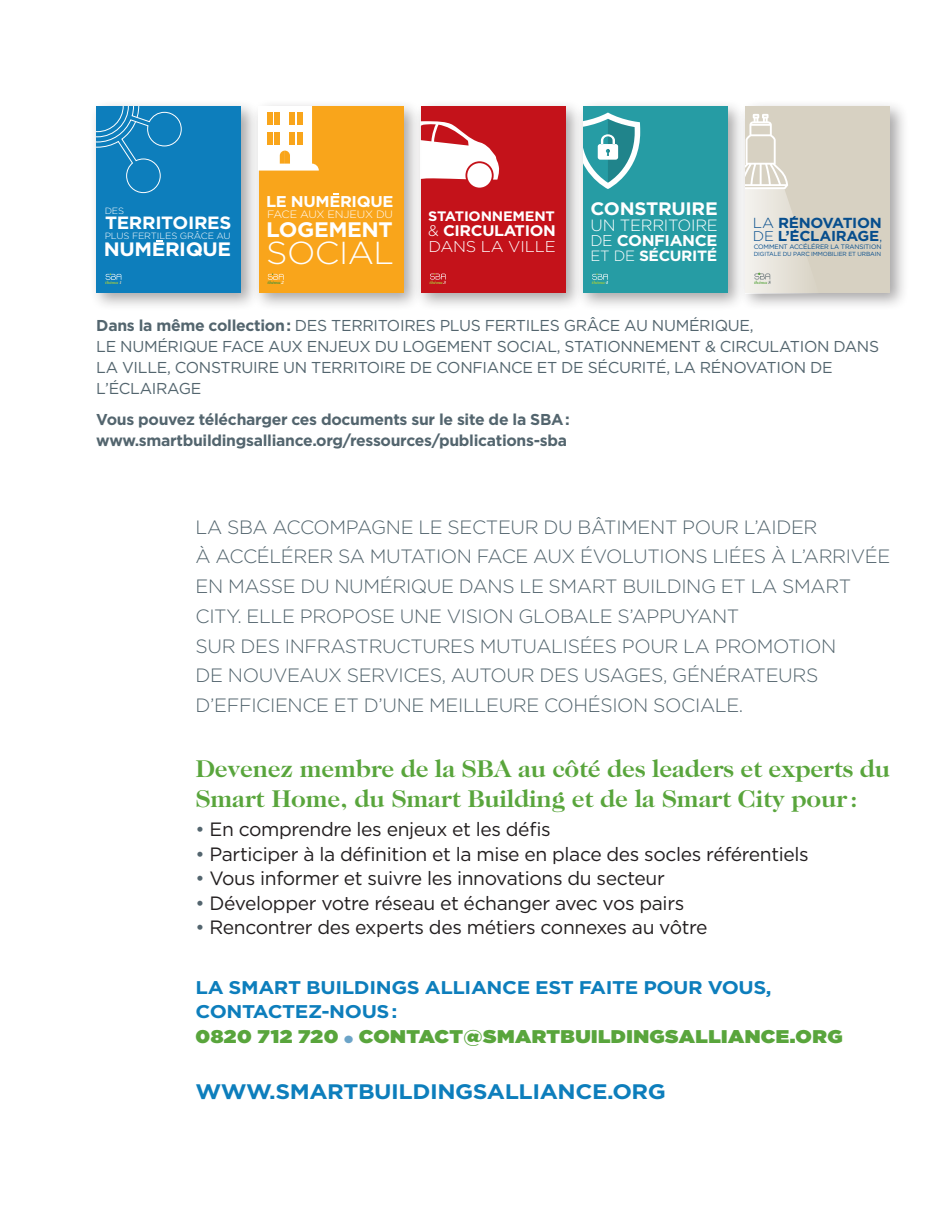
<style>
.page{position:relative;width:937px;height:1210px;background:#fff}
.page>*{position:absolute;margin:0;border:0;box-sizing:border-box;transform-origin:0 0}
.t1{font:300 31.85px "Gotham";letter-spacing:-.015em;color:#fff;scale:1.05 1}
.t2{font:700 24.5px/29.8px "Caslon Two Twenty Four";letter-spacing:-.01em;color:#59a53c;scale:1.05 1}
.t3{font:700 21px "Gotham";letter-spacing:-.02em;color:#0d7ebc;scale:1.1 1}
.t4{font:700 21px "Gotham";letter-spacing:-.015em;color:#fff;scale:1.05 1}
.t5{font:700 19.43px "Gotham";letter-spacing:-.02em;color:#fff;scale:1.05 1}
.t6{font:300 19.25px/29.8px "Gotham";letter-spacing:-.02em;color:#53656e}
.t7{font:19.25px "Gotham";letter-spacing:-.02em;color:#231f20}
.t8{font:700 18.38px/24.5px "Gotham";letter-spacing:-.02em;color:#0d7ebc;scale:1.1 1}
.t9{font:700 18.03px "Gotham";letter-spacing:-.015em;color:#fff;scale:1.05 1}
.t10{font:700 17.85px "Gotham";letter-spacing:-.015em;color:#fff;scale:1.05 1}
.t11{font:300 16.28px "Gotham";letter-spacing:-.015em;color:#fff}
.t12{font:15.75px/21px "Gotham";letter-spacing:-.02em;color:#53656e}
.t13{font:700 15.75px/21px "Gotham";letter-spacing:-.02em;color:#53656e}
.t14{font:700 15.58px "Gotham";letter-spacing:-.02em;color:#fff;scale:1.05 1}
.t15{font:300 15.58px "Gotham";letter-spacing:-.01em;color:#fff;scale:1.05 1}
.t16{font:700 15.4px "Gotham";letter-spacing:-.025em;color:#fff;scale:1.05 1}
.t17{font:700 14.88px "Gotham";letter-spacing:-.025em;color:#fff;scale:1.05 1}
.t18{font:700 14.53px "Gotham";letter-spacing:-.015em;color:#074e8d;scale:1.05 1}
.t19{font:700 14.35px "Gotham";letter-spacing:-.015em;color:#074e8d;scale:1.05 1}
.t20{font:700 13.65px "Gotham";letter-spacing:-.015em;color:#fff;scale:1.05 1}
.t21{font:300 10.67px "Gotham";letter-spacing:-.015em;color:#fff;scale:1.05 1}
.t22{font:300 9.1px "Gotham";letter-spacing:-.015em;color:#fff;scale:1.05 1}
.t23{font:6.48px "Gotham";letter-spacing:-.02em;color:#074e8d}
.t24{font:5.95px "Gotham";letter-spacing:-.02em;color:#074e8d}
.t25{font:italic 700 4.55px "Caslon Two Twenty Four";letter-spacing:-.02em;color:#abcf38}
.t26{font:italic 700 4.55px "Caslon Two Twenty Four";letter-spacing:-.02em;color:#41943a}
.t27{font:italic 700 4.55px "Caslon Two Twenty Four";letter-spacing:-.02em;color:#5ea744}
.s1{color:#d6cfc1}
.s2{color:#fff}
.s3{font-weight:300}
.s4{color:#57646a}
.s5{font-weight:300;font-size:14px}
.s6{font-weight:700}
.s7{color:#53656e}
.s8{font-weight:900;color:#59a53c}
.s9{color:#6ca4c8}
</style>
<div class="page">
<div style="left:88px;top:98px;width:172px;height:214px;background:#231f20;opacity:.4"></div>
<div style="left:96px;top:106px;width:145px;height:187px;background:#0d7ebc"></div>
<svg style="left:106px;top:273px;width:15px;height:7px"></svg>
<svg style="left:96px;top:106px;width:86px;height:87px"></svg>
<div style="left:413px;top:99px;width:171px;height:213px;background:#231f20;opacity:.4"></div>
<div style="left:421px;top:106px;width:145px;height:187px;background:#c4121a"></div>
<svg style="left:430px;top:273px;width:16px;height:6px"></svg>
<div style="left:467px;top:163px;width:25px;height:25px;background:#fff;border-radius:50%"></div>
<svg style="left:422px;top:121px;width:78px;height:59px"></svg>
<div style="left:251px;top:99px;width:171px;height:213px;background:#231f20;opacity:.4"></div>
<div style="left:259px;top:106px;width:145px;height:187px;background:#f9a51b"></div>
<svg style="left:268px;top:273px;width:15px;height:7px"></svg>
<svg style="left:259px;top:106px;width:60px;height:64px"></svg>
<div style="left:576px;top:99px;width:170px;height:213px;background:#231f20;opacity:.4"></div>
<div style="left:583px;top:106px;width:145px;height:187px;background:#269ca4"></div>
<svg style="left:592px;top:273px;width:16px;height:7px"></svg>
<svg style="left:583px;top:112px;width:57px;height:77px"></svg>
<div style="left:738px;top:99px;width:170px;height:213px;background:#231f20;opacity:.4"></div>
<div style="left:745px;top:106px;width:145px;height:187px;background:#d7d1c2"></div>
<svg style="left:745px;top:114px;width:59px;height:179px"></svg>
<p class="t22" style="left:105px;top:205px;width:20px">DES</p>
<p class="t10" style="left:105px;top:211px;width:122px">TERRITOIRES</p>
<p class="t22" style="left:105px;top:229px;width:122px">PLUS FERTILES GRÂCE AU</p>
<p class="t5" style="left:104px;top:236px;width:123px">NUMERIQUE</p>
<p class="t25" style="left:105px;top:280px;width:18px">théma <span class="s1">1</span></p>
<p class="t14" style="left:266px;top:191px;width:123px">LE NUMERIQUE</p>
<p class="t21" style="left:267px;top:208px;width:121px">FACE AUX ENJEUX DU</p>
<p class="t4" style="left:266px;top:216px;width:122px">LOGEMENT</p>
<h1 class="t1" style="left:266px;top:232px;width:124px">SOCIAL</h1>
<p class="t26" style="left:267px;top:280px;width:18px">théma<span class="s2">2</span></p>
<p class="t20" style="left:428px;top:207px;width:122px">STATIONNEMENT</p>
<p class="t16" style="left:428px;top:221px;width:123px"><span class="s3">&amp;</span> CIRCULATION</p>
<p class="t15" style="left:428px;top:236px;width:123px">DANS LA VILLE</p>
<p class="t25" style="left:430px;top:279px;width:18px">théma <span class="s2">3</span></p>
<p class="t9" style="left:590px;top:197px;width:123px">CONSTRUIRE</p>
<p class="t11" style="left:590px;top:215px;width:129px">UN TERRITOIRE</p>
<p class="t14" style="left:590px;top:230px;width:122px"><span class="s3">DE</span> CONFIANCE</p>
<p class="t17" style="left:590px;top:246px;width:122px"><span class="s3">ET DE</span> SÉCURITÉ</p>
<p class="t25" style="left:592px;top:280px;width:18px">théma <span class="s2">4</span></p>
<p class="t27" style="left:754px;top:279px;width:18px">théma <span class="s4">5</span></p>
<p class="t18" style="left:753px;top:213px;width:124px"><span class="s3">LA</span> RENOVATION</p>
<p class="t19" style="left:753px;top:226px;width:125px"><span class="s5">DE</span> L’ECLAIRAGE<span class="s5">,</span></p>
<p class="t23" style="left:753px;top:242px;width:129px">COMMENT ACCÉLÉRER LA TRANSITION</p>
<p class="t24" style="left:753px;top:250px;width:129px">DIGITALE DU PARC IMMOBILIER ET URBAIN</p>
<p class="t12" style="left:96px;top:314px;width:784px"><span class="s6">Dans la même collection :</span> DES TERRITOIRES PLUS FERTILES GRÂCE AU NUMÉRIQUE,<br>LE NUMÉRIQUE FACE AUX ENJEUX DU LOGEMENT SOCIAL, STATIONNEMENT &amp; CIRCULATION DANS LA VILLE, CONSTRUIRE UN TERRITOIRE DE CONFIANCE ET DE SÉCURITÉ, LA RÉNOVATION DE L’ÉCLAIRAGE</p>
<p class="t13" style="left:96px;top:409px;width:475px">Vous pouvez télécharger ces documents sur le site de la SBA : www.smartbuildingsalliance.org/ressources/publications-sba</p>
<p class="t6" style="left:195px;top:511px;width:696px">LA SBA ACCOMPAGNE LE SECTEUR DU BÂTIMENT POUR L’AIDER<br>À ACCÉLÉRER SA MUTATION FACE AUX ÉVOLUTIONS LIÉES À L’ARRIVÉE EN MASSE DU NUMÉRIQUE DANS LE SMART BUILDING ET LA SMART CITY. ELLE PROPOSE UNE VISION GLOBALE S’APPUYANT<br>SUR DES INFRASTRUCTURES MUTUALISÉES POUR LA PROMOTION<br>DE NOUVEAUX SERVICES, AUTOUR DES USAGES, GÉNÉRATEURS D’EFFICIENCE ET D’UNE MEILLEURE COHÉSION SOCIALE.</p>
<p class="t2" style="left:195px;top:753px;width:663px">Devenez membre de la SBA au côté des leaders et experts du<br>Smart Home, du Smart Building et de la Smart City pour :</p>
<p class="t7" style="left:195px;top:817px;width:357px"><span class="s7">•</span> En comprendre les enjeux et les défis</p>
<p class="t7" style="left:195px;top:841px;width:615px"><span class="s7">•</span> Participer à la définition et la mise en place des socles référentiels</p>
<p class="t7" style="left:195px;top:866px;width:471px"><span class="s7">•</span> Vous informer et suivre les innovations du secteur</p>
<p class="t7" style="left:195px;top:890px;width:490px"><span class="s7">•</span> Développer votre réseau et échanger avec vos pairs</p>
<p class="t7" style="left:195px;top:915px;width:513px"><span class="s7">•</span> Rencontrer des experts des métiers connexes au vôtre</p>
<p class="t8" style="left:195px;top:974px;width:590px">LA SMART BUILDINGS ALLIANCE EST FAITE POUR VOUS,<br>CONTACTEZ-NOUS :<br><span class="s8">0820 712 720</span> <span class="s9">●</span> <span class="s8">CONTACT@SMARTBUILDINGSALLIANCE.ORG</span></p>
<p class="t3" style="left:195px;top:1077px;width:429px">WWW.SMARTBUILDINGSALLIANCE.ORG</p>
</div>
